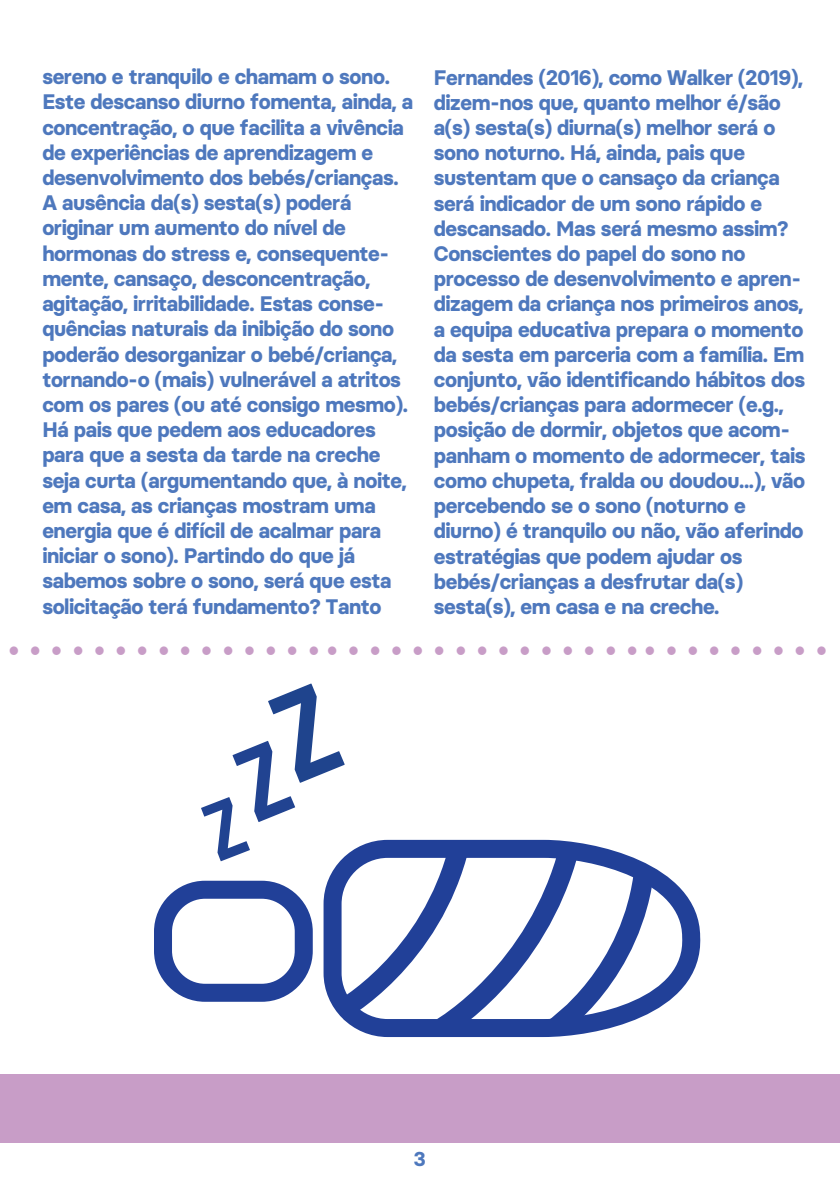
<style>
.page{position:relative;width:840px;height:1191px;background:#fff}
.page>*{position:absolute;margin:0;border:0;box-sizing:border-box;transform-origin:0 0}
.t1{font:27.6px "AHAMONO";color:#c89dc7}
.t2{font:700 21px/25.2px "Basier Circle";letter-spacing:-.02em;color:#4e78bd}
.t3{font:700 20px "Basier Circle";color:#4e78bd}
</style>
<div class="page">
<div style="left:154px;top:880px;width:158px;height:121px;border:18px solid #214098;border-radius:42px"></div>
<svg style="left:666px;top:875px;width:35px;height:128px"></svg>
<div style="left:0;top:1074px;width:839px;height:68px;background:#c89dc7"></div>
<svg style="left:200px;top:839px;width:466px;height:198px"></svg>
<p class="t2" style="left:42px;top:64px;width:372px">sereno e tranquilo e chamam o sono.<br>Este descanso diurno fomenta, ainda, a concentração, o que facilita a vivência de experiências de aprendizagem e desenvolvimento dos bebés/crianças.<br>A ausência da(s) sesta(s) poderá originar um aumento do nível de hormonas do stress e, consequente&shy;mente, cansaço, desconcentração, agitação, irritabilidade. Estas conse&shy;quências naturais da inibição do sono poderão desorganizar o bebé/criança, tornando-o (mais) vulnerável a atritos com os pares (ou até consigo mesmo).<br>Há pais que pedem aos educadores para que a sesta da tarde na creche seja curta (argumentando que, à noite, em casa, as crianças mostram uma energia que é difícil de acalmar para iniciar o sono). Partindo do que já sabemos sobre o sono, será que esta solicitação terá fundamento? Tanto</p>
<p class="t2" style="left:433px;top:64px;width:373px">Fernandes (2016), como Walker (2019), dizem-nos que, quanto melhor é/são a(s) sesta(s) diurna(s) melhor será o sono noturno. Há, ainda, pais que sustentam que o cansaço da criança será indicador de um sono rápido e descansado. Mas será mesmo assim?<br>Conscientes do papel do sono no processo de desenvolvimento e apren&shy;dizagem da criança nos primeiros anos, a equipa educativa prepara o momento da sesta em parceria com a família. Em conjunto, vão identificando hábitos dos bebés/crianças para adormecer (e.g., posição de dormir, objetos que acom&shy;panham o momento de adormecer, tais como chupeta, fralda ou doudou...), vão percebendo se o sono (noturno e diurno) é tranquilo ou não, vão aferindo estratégias que podem ajudar os bebés/crianças a desfrutar da(s) sesta(s), em casa e na creche.</p>
<h1 class="t1" style="left:6px;top:625px;width:824px">•••••••••••••••••••••••••••••••••••••••</h1>
<p class="t3" style="left:413px;top:1146px;width:14px">3</p>
</div>
